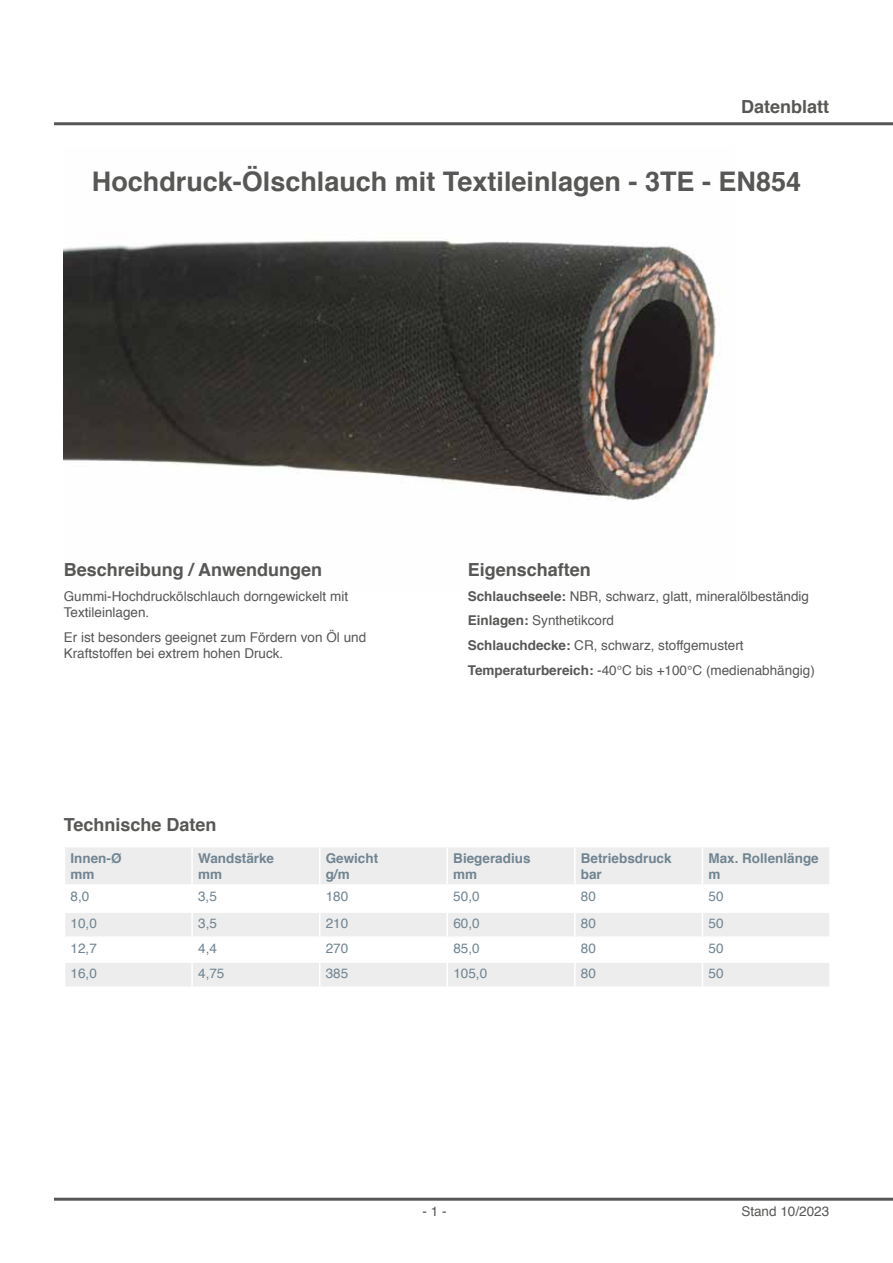
<style>
.page{position:relative;width:893px;height:1263px;background:#fff}
.page>*{position:absolute;margin:0;border:0;box-sizing:border-box;transform-origin:0 0}
.t1{font:700 27px "Helvetica";color:#575756}
.t2{font:700 18px "Helvetica";color:#575756}
.t3{font:13.5px/24.8px "Helvetica";color:#575756}
.t4{font:700 13.5px/16.2px "Helvetica";color:#708491}
.t5{font:13.5px "Helvetica";color:#708491}
.s1{font-weight:700}
</style>
<div class="page">
<hr style="left:54px;top:122px;width:839px;height:3px;background:#575756">
<hr style="left:54px;top:1198px;width:839px;height:3px;background:#575756">
<img style="left:64px;top:239px;width:656px;height:262px">
<svg style="left:65px;top:847px;width:764px;height:139px;fill:#ededed"></svg>
<hr style="left:191px;top:847px;width:2px;height:37px;background:#fff">
<hr style="left:319px;top:847px;width:1px;height:37px;background:#fff">
<hr style="left:446px;top:847px;width:2px;height:37px;background:#fff">
<hr style="left:574px;top:847px;width:2px;height:37px;background:#fff">
<hr style="left:702px;top:847px;width:1px;height:37px;background:#fff">
<hr style="left:64px;top:884px;width:128px;height:2px;background:#fff">
<hr style="left:192px;top:884px;width:128px;height:2px;background:#fff">
<hr style="left:191px;top:886px;width:2px;height:25px;background:#fff">
<hr style="left:320px;top:884px;width:127px;height:2px;background:#fff">
<hr style="left:447px;top:884px;width:128px;height:2px;background:#fff">
<hr style="left:446px;top:886px;width:2px;height:25px;background:#fff">
<hr style="left:575px;top:884px;width:127px;height:2px;background:#fff">
<hr style="left:574px;top:886px;width:2px;height:25px;background:#fff">
<hr style="left:702px;top:884px;width:129px;height:2px;background:#fff">
<hr style="left:64px;top:911px;width:128px;height:2px;background:#fff">
<hr style="left:192px;top:911px;width:128px;height:2px;background:#fff">
<hr style="left:191px;top:913px;width:2px;height:23px;background:#fff">
<hr style="left:320px;top:911px;width:127px;height:2px;background:#fff">
<hr style="left:447px;top:911px;width:128px;height:2px;background:#fff">
<hr style="left:446px;top:913px;width:2px;height:23px;background:#fff">
<hr style="left:575px;top:911px;width:127px;height:2px;background:#fff">
<hr style="left:574px;top:913px;width:2px;height:23px;background:#fff">
<hr style="left:702px;top:911px;width:129px;height:2px;background:#fff">
<hr style="left:64px;top:936px;width:128px;height:2px;background:#fff">
<hr style="left:192px;top:936px;width:128px;height:2px;background:#fff">
<hr style="left:191px;top:938px;width:2px;height:23px;background:#fff">
<hr style="left:320px;top:936px;width:127px;height:2px;background:#fff">
<hr style="left:447px;top:936px;width:128px;height:2px;background:#fff">
<hr style="left:446px;top:938px;width:2px;height:23px;background:#fff">
<hr style="left:575px;top:936px;width:127px;height:2px;background:#fff">
<hr style="left:574px;top:938px;width:2px;height:23px;background:#fff">
<hr style="left:702px;top:936px;width:129px;height:2px;background:#fff">
<hr style="left:64px;top:961px;width:128px;height:2px;background:#fff">
<hr style="left:192px;top:961px;width:128px;height:2px;background:#fff">
<hr style="left:191px;top:963px;width:2px;height:23px;background:#fff">
<hr style="left:320px;top:961px;width:127px;height:2px;background:#fff">
<svg style="left:319px;top:886px;width:1px;height:100px"></svg>
<hr style="left:447px;top:961px;width:128px;height:2px;background:#fff">
<hr style="left:446px;top:963px;width:2px;height:23px;background:#fff">
<hr style="left:575px;top:961px;width:127px;height:2px;background:#fff">
<hr style="left:574px;top:963px;width:2px;height:23px;background:#fff">
<hr style="left:702px;top:961px;width:129px;height:2px;background:#fff">
<svg style="left:702px;top:886px;width:1px;height:100px"></svg>
<h2 class="t2" style="left:741px;top:93px;width:90px">Datenblatt</h2>
<h1 class="t1" style="left:92px;top:160px;width:711px">Hochdruck-Ölschlauch mit Textileinlagen - 3TE - EN854</h1>
<h2 class="t2" style="left:64px;top:555px;width:260px">Beschreibung / Anwendungen</h2>
<p class="t3" style="left:64px;top:588px;width:286px;line-height:16.2px">Gummi-Hochdruckölschlauch dorngewickelt mit<br>Textileinlagen.</p>
<p class="t3" style="left:64px;top:629px;width:304px;line-height:16.2px">Er ist besonders geeignet zum Fördern von Öl und<br>Kraftstoffen bei extrem hohen Druck.</p>
<h2 class="t2" style="left:468px;top:555px;width:125px">Eigenschaften</h2>
<p class="t3" style="left:468px;top:584px;width:349px"><span class="s1">Schlauchseele:</span> NBR, schwarz, glatt, mineralölbeständig <span class="s1">Einlagen:</span> Synthetikcord<br><span class="s1">Schlauchdecke:</span> CR, schwarz, stoffgemustert <span class="s1">Temperaturbereich:</span> -40°C bis +100°C (medienabhängig)</p>
<h2 class="t2" style="left:64px;top:810px;width:154px">Technische Daten</h2>
<p class="t4" style="left:71px;top:850px;width:53px">Innen-Ø mm</p>
<p class="t4" style="left:198px;top:850px;width:78px">Wandstärke mm</p>
<p class="t4" style="left:326px;top:850px;width:54px">Gewicht g/m</p>
<p class="t4" style="left:453px;top:850px;width:79px">Biegeradius mm</p>
<p class="t4" style="left:581px;top:850px;width:92px">Betriebsdruck bar</p>
<p class="t4" style="left:708px;top:850px;width:112px">Max. Rollenlänge m</p>
<p class="t5" style="left:71px;top:886px;width:20px">8,0</p>
<p class="t5" style="left:198px;top:886px;width:20px">3,5</p>
<p class="t5" style="left:326px;top:886px;width:24px">180</p>
<p class="t5" style="left:453px;top:886px;width:28px">50,0</p>
<p class="t5" style="left:581px;top:886px;width:17px">80</p>
<p class="t5" style="left:708px;top:886px;width:17px">50</p>
<p class="t5" style="left:71px;top:913px;width:28px">10,0</p>
<p class="t5" style="left:198px;top:913px;width:20px">3,5</p>
<p class="t5" style="left:326px;top:913px;width:24px">210</p>
<p class="t5" style="left:453px;top:913px;width:28px">60,0</p>
<p class="t5" style="left:581px;top:913px;width:17px">80</p>
<p class="t5" style="left:708px;top:913px;width:17px">50</p>
<p class="t5" style="left:71px;top:938px;width:28px">12,7</p>
<p class="t5" style="left:198px;top:938px;width:20px">4,4</p>
<p class="t5" style="left:326px;top:938px;width:24px">270</p>
<p class="t5" style="left:453px;top:938px;width:28px">85,0</p>
<p class="t5" style="left:581px;top:938px;width:17px">80</p>
<p class="t5" style="left:708px;top:938px;width:17px">50</p>
<p class="t5" style="left:71px;top:963px;width:28px">16,0</p>
<p class="t5" style="left:198px;top:963px;width:28px">4,75</p>
<p class="t5" style="left:326px;top:963px;width:24px">385</p>
<p class="t5" style="left:453px;top:963px;width:35px">105,0</p>
<p class="t5" style="left:581px;top:963px;width:17px">80</p>
<p class="t5" style="left:709px;top:963px;width:17px">50</p>
<p class="t3" style="left:422px;top:1199px;width:26px">- 1 -</p>
<p class="t3" style="left:741px;top:1199px;width:89px">Stand 10/2023</p>
</div>
